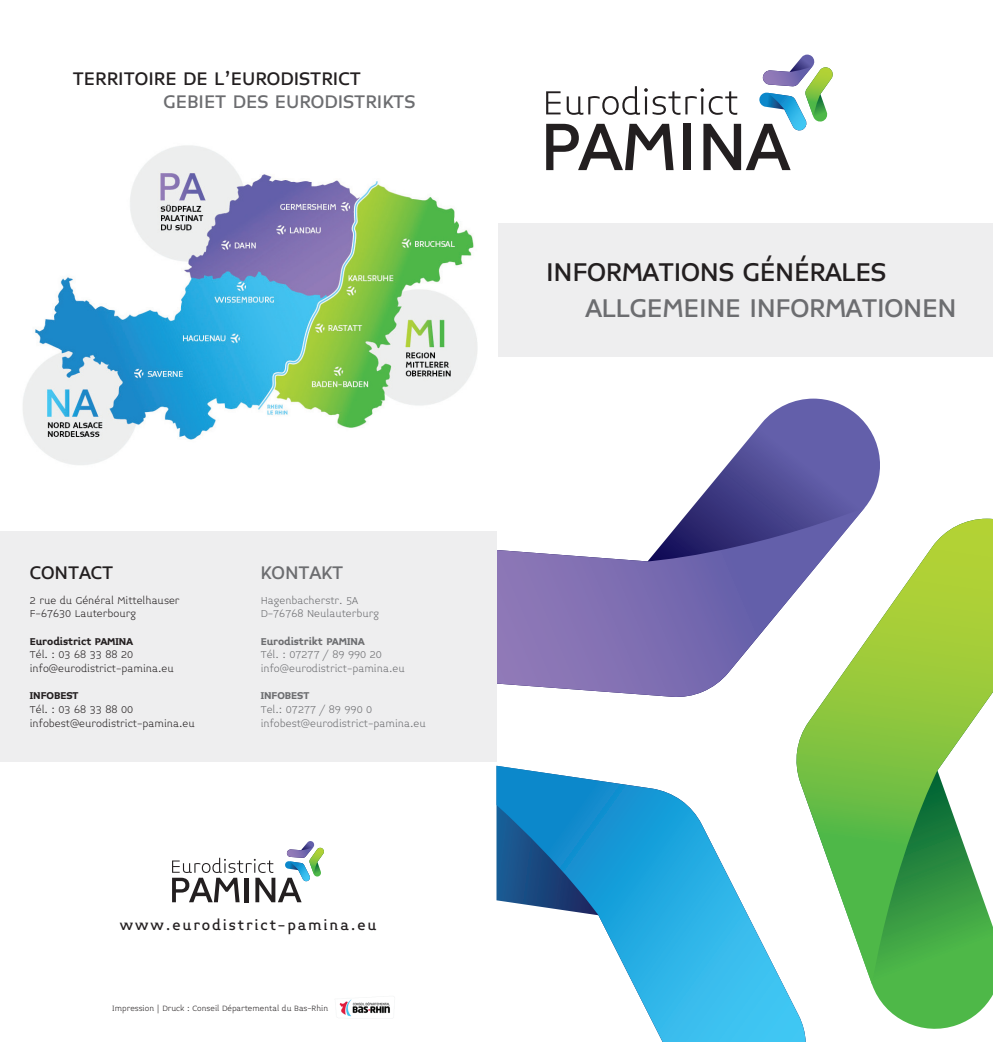
<style>
.page{position:relative;width:993px;height:1042px;background:#fff}
.page>*{position:absolute;margin:0;border:0;box-sizing:border-box;transform-origin:0 0}
.t1{font:500 29.57px "Midiet Sans";letter-spacing:-.01em;color:#6c6d70}
.t2{font:500 29.57px "Midiet Sans";letter-spacing:-.01em;color:#231f20}
.t3{font:500 21px "Midiet Sans";color:#231f20}
.t4{font:500 21px "Midiet Sans";color:#6c6d70}
.t5{font:500 15.75px "Midiet Serif";letter-spacing:.12em;color:#231f20}
.t6{font:300 11.38px/13.7px "Midiet Serif";color:#231f20}
.t7{font:300 11.38px/13.7px "Midiet Serif";color:#6c6d70}
.t8{font:700 11.38px "Midiet Serif";color:#231f20}
.t9{font:700 11.38px "Midiet Serif";color:#6c6d70}
.t10{font:300 8.75px "Midiet Serif";color:#231f20}
</style>
<div class="page">
<div style="left:496px;top:223px;width:496px;height:134px;background:#eeeeef"></div>
<svg style="left:692px;top:399px;width:188px;height:110px"></svg>
<svg style="left:496px;top:507px;width:368px;height:190px"></svg>
<svg style="left:496px;top:766px;width:309px;height:276px"></svg>
<svg style="left:795px;top:984px;width:197px;height:53px"></svg>
<svg style="left:795px;top:519px;width:197px;height:465px"></svg>
<div style="left:0;top:531px;width:496px;height:230px;background:#eeeeef"></div>
<svg style="left:546px;top:55px;width:287px;height:115px"></svg>
<svg style="left:172px;top:841px;width:152px;height:61px"></svg>
<img style="left:23px;top:145px;width:474px;height:320px">
<div style="left:0;top:104px;width:118px;height:88px;background:#fff"></div>
<img style="left:339px;top:999px;width:51px;height:18px">
<h2 class="t3" style="left:73px;top:67px;width:13px">TERR</h2>
<h2 class="t3" style="left:118px;top:67px;width:232px">ITOIRE DE L’EURODISTRICT</h2>
<h2 class="t4" style="left:73px;top:89px;width:39px">GE</h2>
<h2 class="t4" style="left:187px;top:89px;width:207px">BIET DES EURODISTRIKTS</h2>
<h2 class="t3" style="left:30px;top:561px;width:85px">CONTACT</h2>
<h2 class="t4" style="left:260px;top:561px;width:84px">KONTAKT</h2>
<p class="t6" style="left:30px;top:593px;width:151px">2 rue du Général Mittelhauser<br>F-67630 Lauterbourg</p>
<p class="t8" style="left:30px;top:635px;width:105px">Eurodistrict PAMINA</p>
<p class="t6" style="left:30px;top:648px;width:145px">Tél. : 03 68 33 88 20 info@eurodistrict-pamina.eu</p>
<p class="t8" style="left:30px;top:689px;width:50px">INFOBEST</p>
<p class="t6" style="left:30px;top:703px;width:166px">Tél. : 03 68 33 88 00 infobest@eurodistrict-pamina.eu</p>
<p class="t7" style="left:260px;top:593px;width:120px">Hagenbacherstr. 5A<br>D-76768 Neulauterburg</p>
<p class="t9" style="left:260px;top:635px;width:105px">Eurodistrikt PAMINA</p>
<p class="t7" style="left:260px;top:648px;width:145px">Tél. : 07277 / 89 990 20 info@eurodistrict-pamina.eu</p>
<p class="t9" style="left:260px;top:689px;width:50px">INFOBEST</p>
<p class="t7" style="left:260px;top:703px;width:166px">Tel.: 07277 / 89 990 0 infobest@eurodistrict-pamina.eu</p>
<h3 class="t5" style="left:120px;top:916px;width:258px">www.eurodistrict-pamina.eu</h3>
<p class="t10" style="left:112px;top:1003px;width:217px">Impression | Druck : Conseil Départemental du Bas-Rhin</p>
<h1 class="t2" style="left:546px;top:256px;width:341px">INFORMATIONS GÉNÉRALES</h1>
<h1 class="t1" style="left:546px;top:291px;width:412px">ALLGEMEI NE INFORMATIONEN</h1>
</div>
